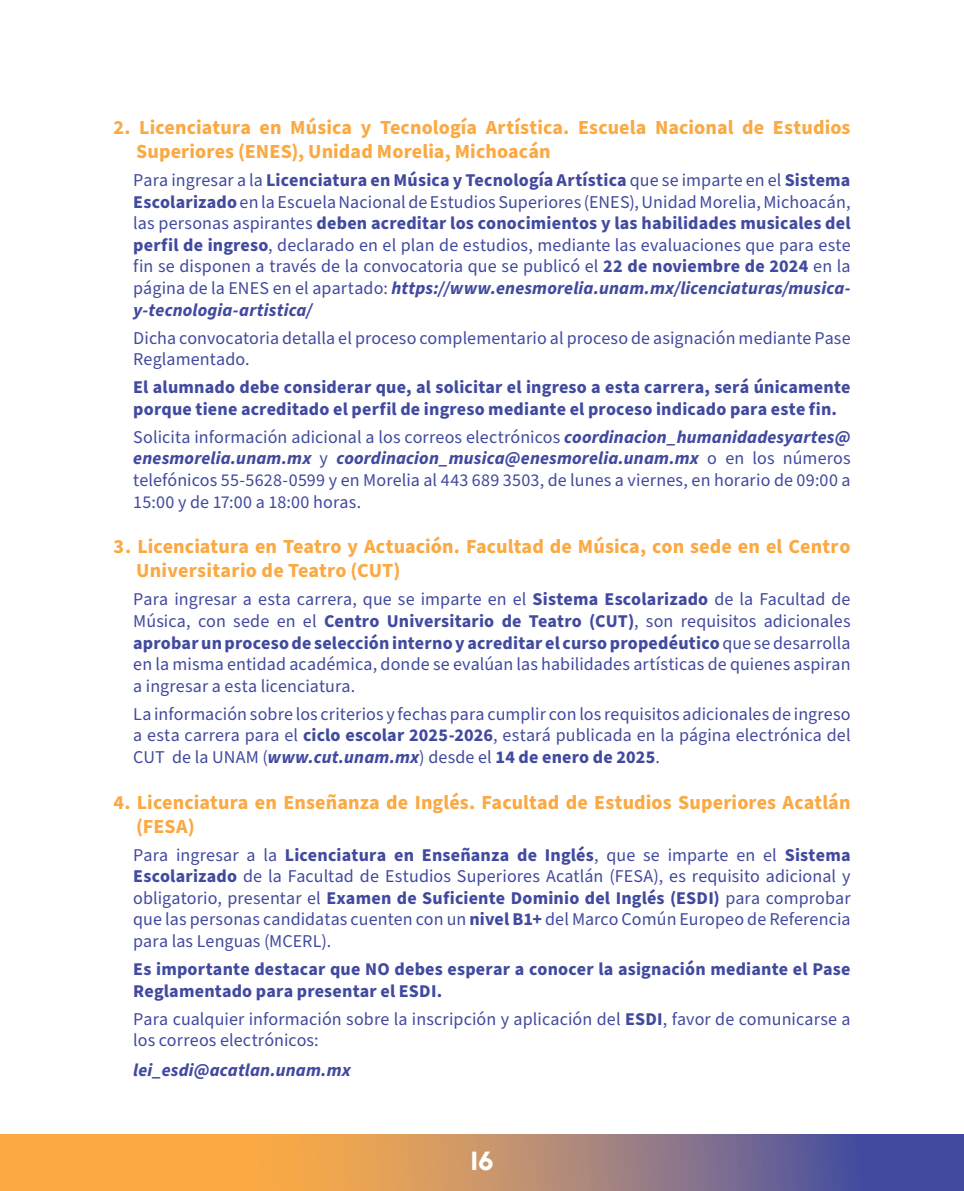
<style>
.page{position:relative;width:964px;height:1191px;background:#fff}
.page>*{position:absolute;margin:0;border:0;box-sizing:border-box;transform-origin:0 0}
.t1{font:700 26px "Edge Display";color:#fff}
.t2{font:700 20px/24px "Source Sans Pro";letter-spacing:.005em;color:#faa943}
.t3{font:18px/21.6px "Source Sans Pro";letter-spacing:.005em;color:#414a9f;text-align:justify}
.t4{font:700 18px/21.6px "Source Sans Pro";letter-spacing:.01em;color:#414a9f}
.t5{font:italic 700 18px "Source Sans Pro";letter-spacing:.01em;color:#414a9f}
.s1{font-weight:700}
.s2{font-weight:700;font-style:italic}
</style>
<div class="page">
<svg style="left:0;top:1134px;width:964px;height:57px;background:#b6886c"></svg>
<p class="t2" style="left:136px;top:116px;width:716px;text-indent:-23px">2. Licenciatura en Música y Tecnología Artística. Escuela Nacional de Estudios<br>Superiores (ENES), Unidad Morelia, Michoacán</p>
<p class="t3" style="left:133px;top:170px;width:719px">Para ingresar a la <span class="s1">Licenciatura en Música y Tecnología Artística</span> que se imparte en el <span class="s1">Sistema Escolarizado</span> en la Escuela Nacional de Estudios Superiores (ENES), Unidad Morelia, Michoacán, las personas aspirantes <span class="s1">deben acreditar los conocimientos y las habilidades musicales del perfil de ingreso</span>, declarado en el plan de estudios, mediante las evaluaciones que para este fin se disponen a través de la convocatoria que se publicó el <span class="s1">22 de noviembre de 2024</span> en la página de la ENES en el apartado: <span class="s2">https://www.enesmorelia.unam.mx/licenciaturas/musica&shy;y-tecnologia-artistica/</span></p>
<p class="t3" style="left:133px;top:327px;width:719px">Dicha convocatoria detalla el proceso complementario al proceso de asignación mediante Pase<br>Reglamentado.</p>
<p class="t4" style="left:133px;top:377px;width:719px">El alumnado debe considerar que, al solicitar el ingreso a esta carrera, será únicamente porque tiene acreditado el perfil de ingreso mediante el proceso indicado para este fin.</p>
<p class="t3" style="left:133px;top:426px;width:719px">Solicita información adicional a los correos electrónicos <span class="s2">coordinacion_humanidadesyartes@ enesmorelia.unam.mx</span> y <span class="s2">coordinacion_musica@enesmorelia.unam.mx</span> o en los números telefónicos 55-5628-0599 y en Morelia al 443 689 3503, de lunes a viernes, en horario de 09:00 a 15:00 y de 17:00 a 18:00 horas.</p>
<p class="t2" style="left:136px;top:535px;width:716px;text-indent:-23px">3. Licenciatura en Teatro y Actuación. Facultad de Música, con sede en el Centro<br>Universitario de Teatro (CUT)</p>
<p class="t3" style="left:133px;top:589px;width:719px">Para ingresar a esta carrera, que se imparte en el <span class="s1">Sistema Escolarizado</span> de la Facultad de Música, con sede en el <span class="s1">Centro Universitario de Teatro (CUT)</span>, son requisitos adicionales <span class="s1">aprobar un proceso de selección interno y acreditar el curso propedéutico</span> que se desarrolla en la misma entidad académica, donde se evalúan las habilidades artísticas de quienes aspiran a ingresar a esta licenciatura.</p>
<p class="t3" style="left:133px;top:703px;width:719px">La información sobre los criterios y fechas para cumplir con los requisitos adicionales de ingreso a esta carrera para el <span class="s1">ciclo escolar 2025-2026</span>, estará publicada en la página electrónica del CUT de la UNAM (<span class="s2">www.cut.unam.mx</span>) desde el <span class="s1">14 de enero de 2025</span>.</p>
<p class="t2" style="left:136px;top:790px;width:716px;text-indent:-23px">4. Licenciatura en Enseñanza de Inglés. Facultad de Estudios Superiores Acatlán (FESA)</p>
<p class="t3" style="left:133px;top:844px;width:719px">Para ingresar a la <span class="s1">Licenciatura en Enseñanza de Inglés</span>, que se imparte en el <span class="s1">Sistema Escolarizado</span> de la Facultad de Estudios Superiores Acatlán (FESA), es requisito adicional y obligatorio, presentar el <span class="s1">Examen de Suficiente Dominio del Inglés (ESDI)</span> para comprobar que las personas candidatas cuenten con un <span class="s1">nivel B1+</span> del Marco Común Europeo de Referencia para las Lenguas (MCERL).</p>
<p class="t4" style="left:133px;top:958px;width:719px">Es importante destacar que NO debes esperar a conocer la asignación mediante el Pase<br>Reglamentado para presentar el ESDI.</p>
<p class="t3" style="left:133px;top:1008px;width:719px">Para cualquier información sobre la inscripción y aplicación del <span class="s1">ESDI</span>, favor de comunicarse a los correos electrónicos:</p>
<p class="t5" style="left:133px;top:1058px;width:219px">lei_esdi@acatlan.unam.mx</p>
<h1 class="t1" style="left:471px;top:1144px;width:23px">16</h1>
</div>
